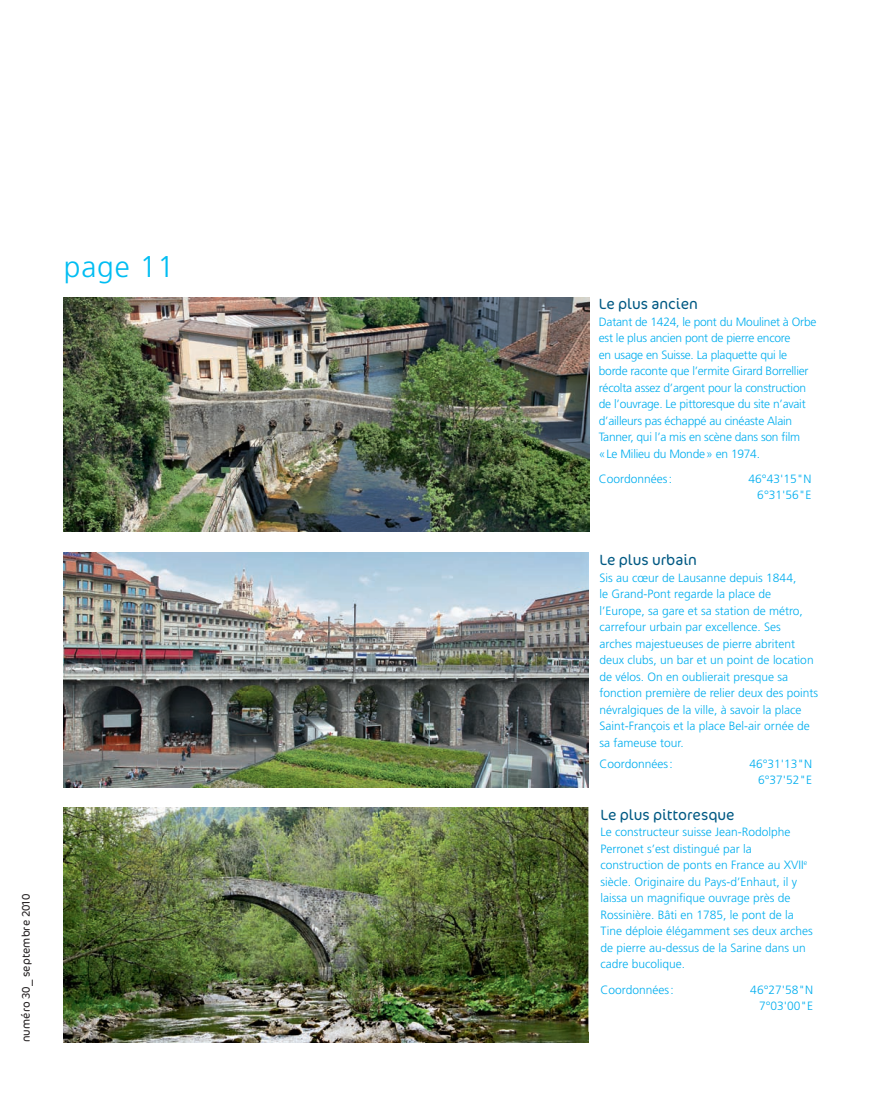
<style>
.page{position:relative;width:893px;height:1106px;background:#fff}
.page>*{position:absolute;margin:0;border:0;box-sizing:border-box;transform-origin:0 0}
.t1{font:300 30px "Frutiger";letter-spacing:.03em;color:#01bdf2}
.t2{font:300 15px "Cocon";color:#005983}
.t3{font:300 12px/16.5px "Frutiger";color:#00aeef;text-align:right}
.t4{font:300 12px/16.5px "Frutiger";letter-spacing:-.02em;color:#00aeef}
.t5{font:300 11.25px "Cocon";letter-spacing:.005em;color:#231f20}
</style>
<div class="page">
<img style="left:64px;top:807px;width:525px;height:235px">
<img style="left:64px;top:552px;width:525px;height:235px">
<img style="left:63px;top:297px;width:526px;height:235px">
<h1 class="t1" style="left:64px;top:249px;width:112px">page 11</h1>
<p class="t5" style="left:19px;top:1042px;width:150px;rotate:-90deg">numéro 30_ septembre 2010</p>
<p class="t2" style="left:599px;top:295px;width:100px">Le plus ancien</p>
<p class="t4" style="left:599px;top:313px;width:219px">Datant de 1424, le pont du Moulinet à Orbe est le plus ancien pont de pierre encore<br>en usage en Suisse. La plaquette qui le borde raconte que l’ermite Girard Borrellier récolta assez d’argent pour la construction de l’ouvrage. Le pittoresque du site n’avait d’ailleurs pas échappé au cinéaste Alain Tanner, qui l’a mis en scène dans son film<br>« Le Milieu du Monde » en 1974.</p>
<p class="t3" style="left:599px;top:470px;width:75px">Coordonnées :</p>
<p class="t3" style="left:749px;top:470px;width:64px">46°43'15"N<br>6°31'56"E</p>
<p class="t2" style="left:600px;top:551px;width:99px">Le plus urbain</p>
<p class="t3" style="left:600px;top:569px;width:220px;text-align:left">Sis au cœur de Lausanne depuis 1844,<br>le Grand-Pont regarde la place de l’Europe, sa gare et sa station de métro, carrefour urbain par excellence. Ses<br>arches majestueuses de pierre abritent deux clubs, un bar et un point de location de vélos. On en oublierait presque sa fonction première de relier deux des points névralgiques de la ville, à savoir la place Saint-François et la place Bel-air ornée de sa fameuse tour.</p>
<p class="t3" style="left:600px;top:755px;width:75px">Coordonnées :</p>
<p class="t3" style="left:749px;top:755px;width:64px">46°31'13"N<br>6°37'52"E</p>
<p class="t2" style="left:600px;top:806px;width:136px">Le plus pittoresque</p>
<p class="t3" style="left:600px;top:824px;width:214px;text-align:left">Le constructeur suisse Jean-Rodolphe Perronet s’est distingué par la construction de ponts en France au XVII<sup>e </sup>siècle. Originaire du Pays-d’Enhaut, il y laissa un magnifique ouvrage près de Rossinière. Bâti en 1785, le pont de la Tine déploie élégamment ses deux arches de pierre au-dessus de la Sarine dans un cadre bucolique.</p>
<p class="t3" style="left:600px;top:981px;width:75px">Coordonnées :</p>
<p class="t3" style="left:750px;top:981px;width:64px">46°27'58"N<br>7°03'00"E</p>
</div>
